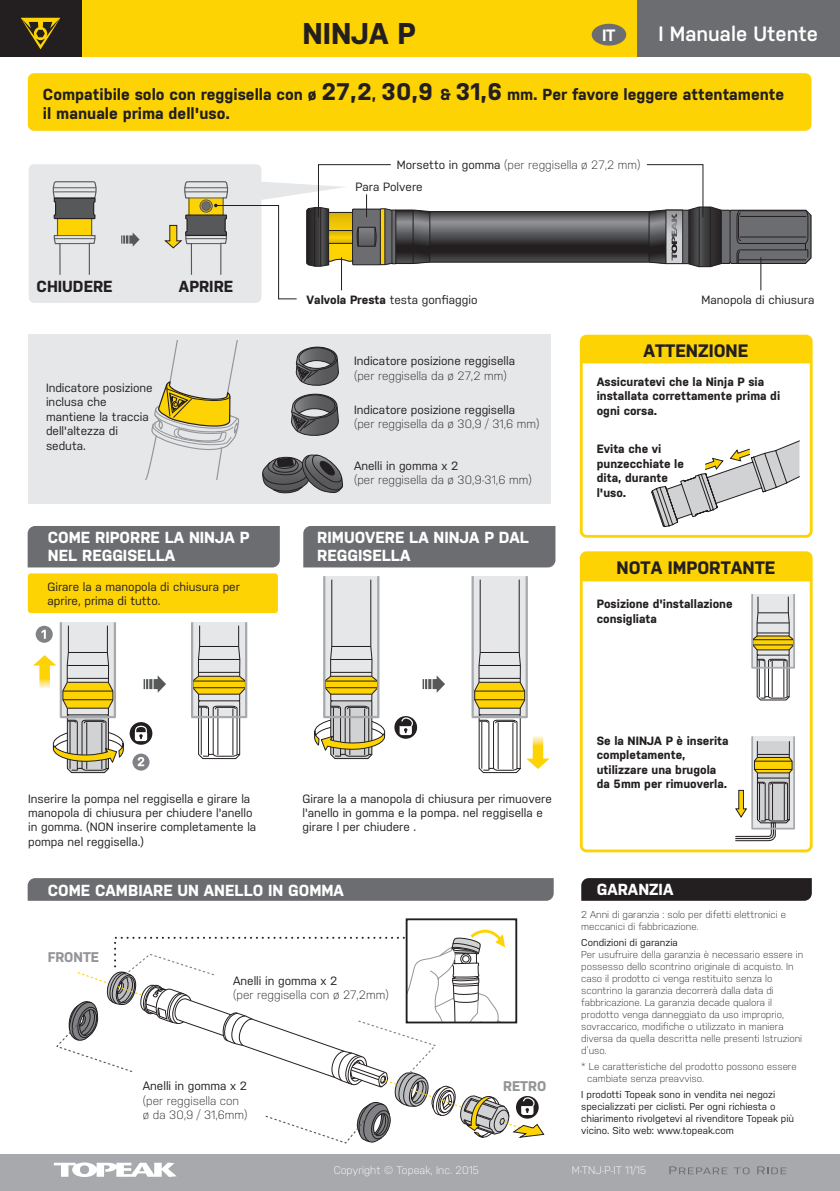
<style>
.page{position:relative;width:840px;height:1191px;background:#fff}
.page>*{position:absolute;margin:0;border:0;box-sizing:border-box;transform-origin:0 0}
.t1{font:700 30px "Nudista";color:#231f20}
.t2{font:600 20.8px "Nudista";color:#fff}
.t3{font:700 18px "Nudista";color:#231f20}
.t4{font:700 16px/19.2px "Nudista";color:#231f20}
.t5{font:700 16px/18px "Nudista";color:#fff}
.t6{font:700 16px "Arial";color:#fff}
.t7{font:700 14px "Nudista";color:#939598}
.t8{font:12px/14.4px "Nudista";color:#231f20}
.t9{font:700 12px/14.4px "Nudista";color:#231f20}
.t10{font:300 12px/14.4px "Nudista";color:#231f20}
.t11{font:300 11px "Nudista";color:#fff}
.t12{font:300 10px/12px "Nudista";color:#231f20}
.t13{font:10px/12px "Nudista";color:#231f20}
.s1{font-size:24px}
.s2{font-weight:400}
.s3{font-weight:700}
</style>
<div class="page">
<svg style="left:422px;top:675px;width:23px;height:18px"></svg>
<svg style="left:473px;top:579px;width:76px;height:194px"></svg>
<svg style="left:394px;top:716px;width:23px;height:22px"></svg>
<svg style="left:399px;top:717px;width:14px;height:18px"></svg>
<svg style="left:314px;top:579px;width:71px;height:180px"></svg>
<div style="left:323px;top:575px;width:56px;height:143px;border:2px solid #a8a9ad"></div>
<div style="left:471px;top:575px;width:56px;height:143px;border:2px solid #a8a9ad"></div>
<svg style="left:192px;top:625px;width:54px;height:134px"></svg>
<svg style="left:143px;top:675px;width:23px;height:18px"></svg>
<svg style="left:130px;top:722px;width:22px;height:22px"></svg>
<svg style="left:135px;top:725px;width:12px;height:16px"></svg>
<svg style="left:132px;top:753px;width:17px;height:17px"></svg>
<svg style="left:138px;top:757px;width:6px;height:9px"></svg>
<div style="left:191px;top:621px;width:56px;height:97px;border:2px solid #a8a9ad"></div>
<svg style="left:33px;top:625px;width:91px;height:148px"></svg>
<div style="left:405px;top:918px;width:112px;height:105px;border:2px solid #231f20"></div>
<div style="left:303px;top:526px;width:252px;height:41px;background:#6c6d70"></div>
<div style="left:28px;top:526px;width:252px;height:41px;background:#6c6d70"></div>
<div style="left:28px;top:334px;width:522px;height:170px;background:#e6e7e9"></div>
<div style="left:28px;top:73px;width:783px;height:58px;background:#fed304;border-radius:6px"></div>
<div style="left:28px;top:573px;width:250px;height:40px;background:#fed304;border-radius:3px"></div>
<svg style="left:145px;top:341px;width:94px;height:138px"></svg>
<div style="left:29px;top:164px;width:232px;height:139px;background:#e6e7e9;border-radius:5px"></div>
<div style="left:77px;top:0;width:561px;height:57px;background:#fed304"></div>
<div style="left:637px;top:0;width:202px;height:57px;background:#6c6d70"></div>
<div style="left:0;top:0;width:81px;height:57px;background:#231f20"></div>
<svg style="left:21px;top:18px;width:39px;height:31px"></svg>
<div style="left:591px;top:24px;width:35px;height:22px;background:#6c6d70;border-radius:50%"></div>
<div style="left:28px;top:878px;width:525px;height:22px;background:#6c6d70"></div>
<div style="left:581px;top:878px;width:230px;height:22px;background:#231f20"></div>
<div style="left:581px;top:336px;width:230px;height:27px;background:#fed304;border-radius:3px"></div>
<div style="left:579px;top:335px;width:233px;height:203px;border:3px solid #fed304;border-radius:5px"></div>
<div style="left:0;top:1154px;width:839px;height:37px;background:#a8a9ad"></div>
<svg style="left:54px;top:1162px;width:123px;height:15px"></svg>
<svg style="left:669px;top:1166px;width:58px;height:8px"></svg>
<svg style="left:734px;top:1167px;width:15px;height:7px"></svg>
<svg style="left:757px;top:1166px;width:28px;height:8px"></svg>
<svg style="left:262px;top:454px;width:81px;height:40px"></svg>
<svg style="left:121px;top:232px;width:18px;height:15px"></svg>
<svg style="left:52px;top:181px;width:45px;height:94px"></svg>
<svg style="left:164px;top:164px;width:647px;height:135px"></svg>
<svg style="left:56px;top:922px;width:488px;height:222px"></svg>
<svg style="left:291px;top:346px;width:48px;height:90px"></svg>
<svg style="left:751px;top:596px;width:42px;height:104px"></svg>
<div style="left:750px;top:593px;width:44px;height:75px;border:2px solid #a8a9ad"></div>
<div style="left:752px;top:736px;width:41px;height:92px;background:#e6e7e9"></div>
<div style="left:750px;top:735px;width:44px;height:94px;border:2px solid #a8a9ad"></div>
<svg style="left:735px;top:740px;width:57px;height:101px"></svg>
<svg style="left:651px;top:440px;width:148px;height:88px"></svg>
<div style="left:581px;top:553px;width:230px;height:28px;background:#fed304;border-radius:2px"></div>
<div style="left:579px;top:551px;width:233px;height:301px;border:3px solid #fed304;border-radius:5px"></div>
<h1 class="t1" style="left:302px;top:11px;width:115px">NINJA P</h1>
<h3 class="t6" style="left:602px;top:24px;width:15px">IT</h3>
<h2 class="t2" style="left:658px;top:18px;width:161px">I Manuale Utente</h2>
<h3 class="t4" style="left:43px;top:83px;width:742px">Compatibile solo con reggisella con ø <span class="s1">27,2</span>, <span class="s1">30,9</span> &amp; <span class="s1">31,6</span> mm. Per favore leggere attentamente il manuale prima dell'uso.</h3>
<p class="t10" style="left:397px;top:156px;width:245px"><span class="s2">Morsetto in gomma</span> (per reggisella ø 27,2 mm)</p>
<h3 class="t4" style="left:37px;top:275px;width:78px">CHIUDERE</h3>
<h3 class="t4" style="left:179px;top:275px;width:56px">APRIRE</h3>
<p class="t8" style="left:46px;top:379px;width:108px">Indicatore posizione inclusa che mantiene la traccia dell'altezza di seduta.</p>
<p class="t8" style="left:355px;top:179px;width:69px">Para Polvere</p>
<p class="t8" style="left:306px;top:291px;width:172px"><span class="s3">Valvola Presta</span> testa gonfiaggio</p>
<p class="t8" style="left:354px;top:353px;width:162px">Indicatore posizione reggisella</p>
<p class="t10" style="left:354px;top:367px;width:154px">(per reggisella da ø 27,2 mm)</p>
<p class="t8" style="left:354px;top:401px;width:162px">Indicatore posizione reggisella</p>
<p class="t10" style="left:354px;top:416px;width:187px">(per reggisella da ø 30,9 / 31,6 mm)</p>
<p class="t8" style="left:354px;top:457px;width:106px">Anelli in gomma x 2</p>
<p class="t10" style="left:354px;top:472px;width:179px">(per reggisella da ø 30,9-31,6 mm)</p>
<h3 class="t5" style="left:48px;top:527px;width:203px">COME RIPORRE LA NINJA P<br>NEL REGGISELLA</h3>
<h3 class="t5" style="left:317px;top:527px;width:213px">RIMUOVERE LA NINJA P DAL<br>REGGISELLA</h3>
<p class="t8" style="left:47px;top:578px;width:194px">Girare la a manopola di chiusura per aprire, prima di tutto.</p>
<p class="t8" style="left:701px;top:291px;width:114px">Manopola di chiusura</p>
<h3 class="t3" style="left:643px;top:337px;width:106px">ATTENZIONE</h3>
<p class="t9" style="left:596px;top:373px;width:185px">Assicuratevi che la Ninja P sia installata correttamente prima di ogni corsa.</p>
<p class="t9" style="left:596px;top:441px;width:89px">Evita che vi punzecchiate le dita, durante l'uso.</p>
<h3 class="t3" style="left:616px;top:555px;width:160px">NOTA IMPORTANTE</h3>
<p class="t9" style="left:596px;top:595px;width:137px">Posizione d'installazione consigliata</p>
<p class="t8" style="left:28px;top:790px;width:229px">Inserire la pompa nel reggisella e girare la manopola di chiusura per chiudere l'anello in gomma. (NON inserire completamente la pompa nel reggisella.)</p>
<p class="t8" style="left:302px;top:790px;width:251px">Girare la a manopola di chiusura per rimuovere l'anello in gomma e la pompa. nel reggisella e girare l per chiudere .</p>
<h3 class="t5" style="left:48px;top:879px;width:297px">COME CAMBIARE UN ANELLO IN GOMMA</h3>
<p class="t7" style="left:48px;top:947px;width:53px">FRONTE</p>
<p class="t8" style="left:233px;top:972px;width:106px">Anelli in gomma x 2</p>
<p class="t10" style="left:233px;top:986px;width:157px">(per reggisella con ø 27,2mm)</p>
<p class="t8" style="left:143px;top:1077px;width:106px">Anelli in gomma x 2</p>
<p class="t10" style="left:143px;top:1092px;width:106px">(per reggisella con ø da 30,9 / 31,6mm)</p>
<p class="t7" style="left:503px;top:1075px;width:45px">RETRO</p>
<p class="t9" style="left:596px;top:732px;width:133px">Se la NINJA P è inserita completamente, utilizzare una brugola da 5mm per rimuoverla.</p>
<h3 class="t5" style="left:596px;top:879px;width:78px">GARANZIA</h3>
<p class="t12" style="left:581px;top:907px;width:206px">2 Anni di garanzia : solo per difetti elettronici e meccanici di fabbricazione.</p>
<p class="t13" style="left:581px;top:935px;width:98px">Condizioni di garanzia</p>
<p class="t12" style="left:581px;top:947px;width:223px">Per usufruire della garanzia è necessario essere in possesso dello scontrino originale di acquisto. In caso il prodotto ci venga restituito senza lo scontrino la garanzia decorrerà dalla data di fabbricazione. La garanzia decade qualora il prodotto venga danneggiato da uso improprio, sovraccarico, modifiche o utilizzato in maniera diversa da quella descritta nelle presenti Istruzioni d’uso.</p>
<p class="t12" style="left:587px;top:1059px;width:211px;text-indent:-6px">* Le caratteristiche del prodotto possono essere cambiate senza preavviso.</p>
<p class="t13" style="left:581px;top:1087px;width:214px">I prodotti Topeak sono in vendita nei negozi specializzati per ciclisti. Per ogni richiesta o chiarimento rivolgetevi al rivenditore Topeak più vicino. Sito web: www.topeak.com</p>
<p class="t11" style="left:333px;top:1162px;width:147px">Copyright © Topeak, Inc. 2015</p>
<p class="t11" style="left:571px;top:1162px;width:76px">M-TNJ-P-IT 11/15</p>
</div>
